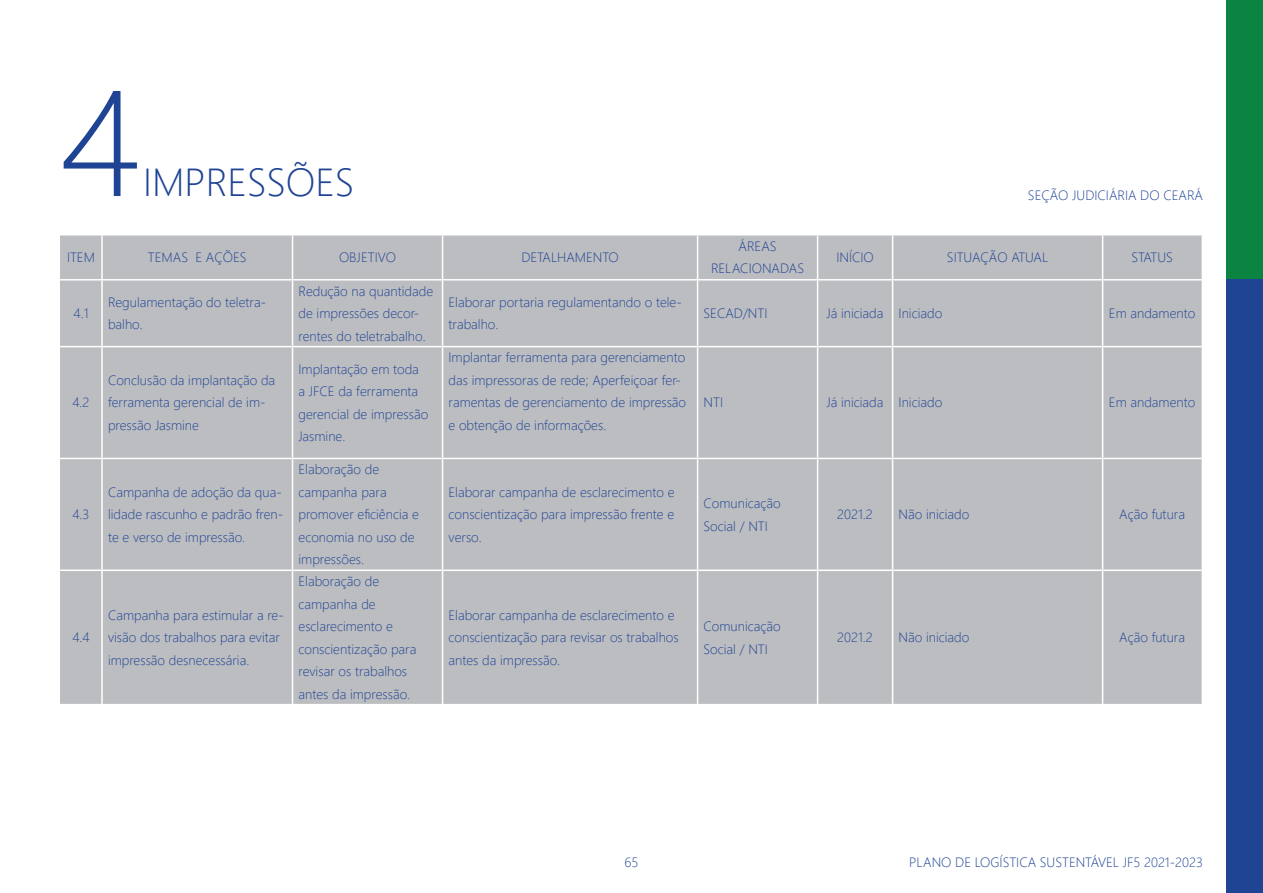
<style>
.page{position:relative;width:1263px;height:893px;background:#fff}
.page>*{position:absolute;margin:0;border:0;box-sizing:border-box;transform-origin:0 0}
.Título_2{font:300 150px "Segoe UI";color:#1f4494}
.Título_2-2{font:300 39px "Segoe UI";color:#1f4494}
.t1{font:300 13.5px/22.5px "Segoe UI";color:#1f4494}
</style>
<div class="page">
<div style="left:1227px;top:279px;width:36px;height:614px;background:#1f4494"></div>
<div style="left:1227px;top:0;width:36px;height:279px;background:#0b8341"></div>
<hr style="left:0;top:279px;width:1px;height:614px;background:#1f4494">
<hr style="left:0;top:0;width:1px;height:279px;background:#0b8341">
<div style="left:60px;top:236px;width:1142px;height:468px;background:#bcbdc0"></div>
<hr style="left:101px;top:236px;width:2px;height:43px;background:#fff">
<hr style="left:292px;top:236px;width:1px;height:43px;background:#fff">
<hr style="left:442px;top:236px;width:1px;height:43px;background:#fff">
<hr style="left:697px;top:236px;width:1px;height:43px;background:#fff">
<hr style="left:817px;top:236px;width:1px;height:43px;background:#fff">
<hr style="left:892px;top:236px;width:1px;height:43px;background:#fff">
<hr style="left:1102px;top:236px;width:1px;height:43px;background:#fff">
<hr style="left:60px;top:279px;width:42px;height:2px;background:#fff">
<hr style="left:102px;top:279px;width:190px;height:2px;background:#fff">
<hr style="left:101px;top:281px;width:2px;height:65px;background:#fff">
<hr style="left:292px;top:279px;width:150px;height:2px;background:#fff">
<hr style="left:292px;top:281px;width:1px;height:65px;background:#fff">
<hr style="left:442px;top:279px;width:256px;height:2px;background:#fff">
<hr style="left:442px;top:281px;width:1px;height:65px;background:#fff">
<hr style="left:698px;top:279px;width:120px;height:2px;background:#fff">
<hr style="left:697px;top:281px;width:1px;height:65px;background:#fff">
<hr style="left:818px;top:279px;width:74px;height:2px;background:#fff">
<hr style="left:817px;top:281px;width:1px;height:65px;background:#fff">
<hr style="left:892px;top:279px;width:210px;height:2px;background:#fff">
<hr style="left:892px;top:281px;width:1px;height:65px;background:#fff">
<hr style="left:1102px;top:279px;width:100px;height:2px;background:#fff">
<hr style="left:1102px;top:281px;width:1px;height:65px;background:#fff">
<hr style="left:60px;top:346px;width:42px;height:1px;background:#fff">
<hr style="left:102px;top:346px;width:190px;height:1px;background:#fff">
<hr style="left:101px;top:347px;width:2px;height:111px;background:#fff">
<hr style="left:292px;top:346px;width:150px;height:1px;background:#fff">
<hr style="left:292px;top:347px;width:1px;height:111px;background:#fff">
<hr style="left:442px;top:346px;width:256px;height:1px;background:#fff">
<hr style="left:442px;top:347px;width:1px;height:111px;background:#fff">
<hr style="left:698px;top:346px;width:120px;height:1px;background:#fff">
<hr style="left:697px;top:347px;width:1px;height:111px;background:#fff">
<hr style="left:818px;top:346px;width:74px;height:1px;background:#fff">
<hr style="left:817px;top:347px;width:1px;height:111px;background:#fff">
<hr style="left:892px;top:346px;width:210px;height:1px;background:#fff">
<hr style="left:892px;top:347px;width:1px;height:111px;background:#fff">
<hr style="left:1102px;top:346px;width:100px;height:1px;background:#fff">
<hr style="left:1102px;top:347px;width:1px;height:111px;background:#fff">
<hr style="left:60px;top:458px;width:42px;height:1px;background:#fff">
<hr style="left:102px;top:458px;width:190px;height:1px;background:#fff">
<hr style="left:101px;top:459px;width:2px;height:110px;background:#fff">
<hr style="left:292px;top:458px;width:150px;height:1px;background:#fff">
<hr style="left:292px;top:459px;width:1px;height:110px;background:#fff">
<hr style="left:442px;top:458px;width:256px;height:1px;background:#fff">
<hr style="left:442px;top:459px;width:1px;height:110px;background:#fff">
<hr style="left:698px;top:458px;width:120px;height:1px;background:#fff">
<hr style="left:697px;top:459px;width:1px;height:110px;background:#fff">
<hr style="left:818px;top:458px;width:74px;height:1px;background:#fff">
<hr style="left:817px;top:459px;width:1px;height:110px;background:#fff">
<hr style="left:892px;top:458px;width:210px;height:1px;background:#fff">
<hr style="left:892px;top:459px;width:1px;height:110px;background:#fff">
<hr style="left:1102px;top:458px;width:100px;height:1px;background:#fff">
<hr style="left:1102px;top:459px;width:1px;height:110px;background:#fff">
<hr style="left:60px;top:569px;width:42px;height:2px;background:#fff">
<hr style="left:102px;top:569px;width:190px;height:2px;background:#fff">
<hr style="left:101px;top:571px;width:2px;height:133px;background:#fff">
<hr style="left:292px;top:569px;width:150px;height:2px;background:#fff">
<hr style="left:292px;top:571px;width:1px;height:133px;background:#fff">
<hr style="left:442px;top:569px;width:256px;height:2px;background:#fff">
<hr style="left:442px;top:571px;width:1px;height:133px;background:#fff">
<hr style="left:698px;top:569px;width:120px;height:2px;background:#fff">
<hr style="left:697px;top:571px;width:1px;height:133px;background:#fff">
<hr style="left:818px;top:569px;width:74px;height:2px;background:#fff">
<hr style="left:817px;top:571px;width:1px;height:133px;background:#fff">
<hr style="left:892px;top:569px;width:210px;height:2px;background:#fff">
<hr style="left:892px;top:571px;width:1px;height:133px;background:#fff">
<hr style="left:1102px;top:569px;width:100px;height:2px;background:#fff">
<hr style="left:1102px;top:571px;width:1px;height:133px;background:#fff">
<p class="Título_2" style="left:60px;top:1px;width:81px">4</p>
<p class="Título_2-2" style="left:143px;top:145px;width:213px">IMPRESSÕES</p>
<p class="t1" style="left:67px;top:245px;width:29px">ITEM</p>
<p class="t1" style="left:148px;top:245px;width:100px">TEMAS E AÇÕES</p>
<p class="t1" style="left:339px;top:245px;width:59px">OBJETIVO</p>
<p class="t1" style="left:521px;top:245px;width:99px">DETALHAMENTO</p>
<p class="t1" style="left:1028px;top:183px;width:177px">SEÇÃO JUDICIÁRIA DO CEARÁ</p>
<p class="t1" style="left:711px;top:234px;width:95px;text-align:center">ÁREAS<br>RELACIONADAS</p>
<p class="t1" style="left:836px;top:245px;width:39px">INÍCIO</p>
<p class="t1" style="left:947px;top:245px;width:103px">SITUAÇÃO ATUAL</p>
<p class="t1" style="left:1131px;top:245px;width:43px">STATUS</p>
<p class="t1" style="left:74px;top:301px;width:16px">4.1</p>
<p class="t1" style="left:108px;top:289px;width:160px">Regulamentação do teletra&shy;balho.</p>
<p class="t1" style="left:298px;top:278px;width:136px">Redução na quantidade de impressões decor&shy;rentes do teletrabalho.</p>
<p class="t1" style="left:448px;top:289px;width:235px">Elaborar portaria regulamentando o tele&shy;trabalho.</p>
<p class="t1" style="left:704px;top:301px;width:65px">SECAD/NTI</p>
<p class="t1" style="left:827px;top:301px;width:58px">Já iniciada</p>
<p class="t1" style="left:898px;top:301px;width:45px">Iniciado</p>
<p class="t1" style="left:1109px;top:301px;width:88px">Em andamento</p>
<p class="t1" style="left:72px;top:390px;width:19px">4.2</p>
<p class="t1" style="left:72px;top:502px;width:19px">4.3</p>
<p class="t1" style="left:72px;top:625px;width:19px">4.4</p>
<p class="t1" style="left:108px;top:368px;width:169px">Conclusão da implantação da ferramenta gerencial de im&shy;pressão Jasmine</p>
<p class="t1" style="left:298px;top:356px;width:131px">Implantação em toda a JFCE da ferramenta gerencial de impressão<br>Jasmine.</p>
<p class="t1" style="left:448px;top:345px;width:239px">Implantar ferramenta para gerenciamento das impressoras de rede; Aperfeiçoar fer&shy;ramentas de gerenciamento de impressão e obtenção de informações.</p>
<p class="t1" style="left:704px;top:390px;width:21px">NTI</p>
<p class="t1" style="left:827px;top:390px;width:58px">Já iniciada</p>
<p class="t1" style="left:898px;top:390px;width:45px">Iniciado</p>
<p class="t1" style="left:1109px;top:390px;width:88px">Em andamento</p>
<p class="t1" style="left:108px;top:479px;width:177px;text-align:justify">Campanha de adoção da qua&shy;lidade rascunho e padrão fren&shy;te e verso de impressão.</p>
<p class="t1" style="left:108px;top:602px;width:177px">Campanha para estimular a re&shy;visão dos trabalhos para evitar impressão desnecessária.</p>
<p class="t1" style="left:298px;top:457px;width:122px">Elaboração de campanha para promover eficiência e economia no uso de impressões.</p>
<p class="t1" style="left:298px;top:569px;width:119px">Elaboração de campanha de esclarecimento e conscientização para revisar os trabalhos antes da impressão.</p>
<p class="t1" style="left:448px;top:479px;width:227px;text-align:justify">Elaborar campanha de esclarecimento e conscientização para impressão frente e verso.</p>
<p class="t1" style="left:704px;top:491px;width:79px">Comunicação<br>Social / NTI</p>
<p class="t1" style="left:837px;top:502px;width:37px">2021.2</p>
<p class="t1" style="left:898px;top:502px;width:72px">Não iniciado</p>
<p class="t1" style="left:1119px;top:502px;width:67px">Ação futura</p>
<p class="t1" style="left:448px;top:602px;width:232px">Elaborar campanha de esclarecimento e conscientização para revisar os trabalhos antes da impressão.</p>
<p class="t1" style="left:704px;top:614px;width:79px">Comunicação<br>Social / NTI</p>
<p class="t1" style="left:837px;top:625px;width:37px">2021.2</p>
<p class="t1" style="left:898px;top:625px;width:72px">Não iniciado</p>
<p class="t1" style="left:1119px;top:625px;width:67px">Ação futura</p>
<p class="t1" style="left:624px;top:849px;width:15px">65</p>
<p class="t1" style="left:909px;top:849px;width:295px">PLANO DE LOGÍSTICA SUSTENTÁVEL JF5 2021-2023</p>
</div>
